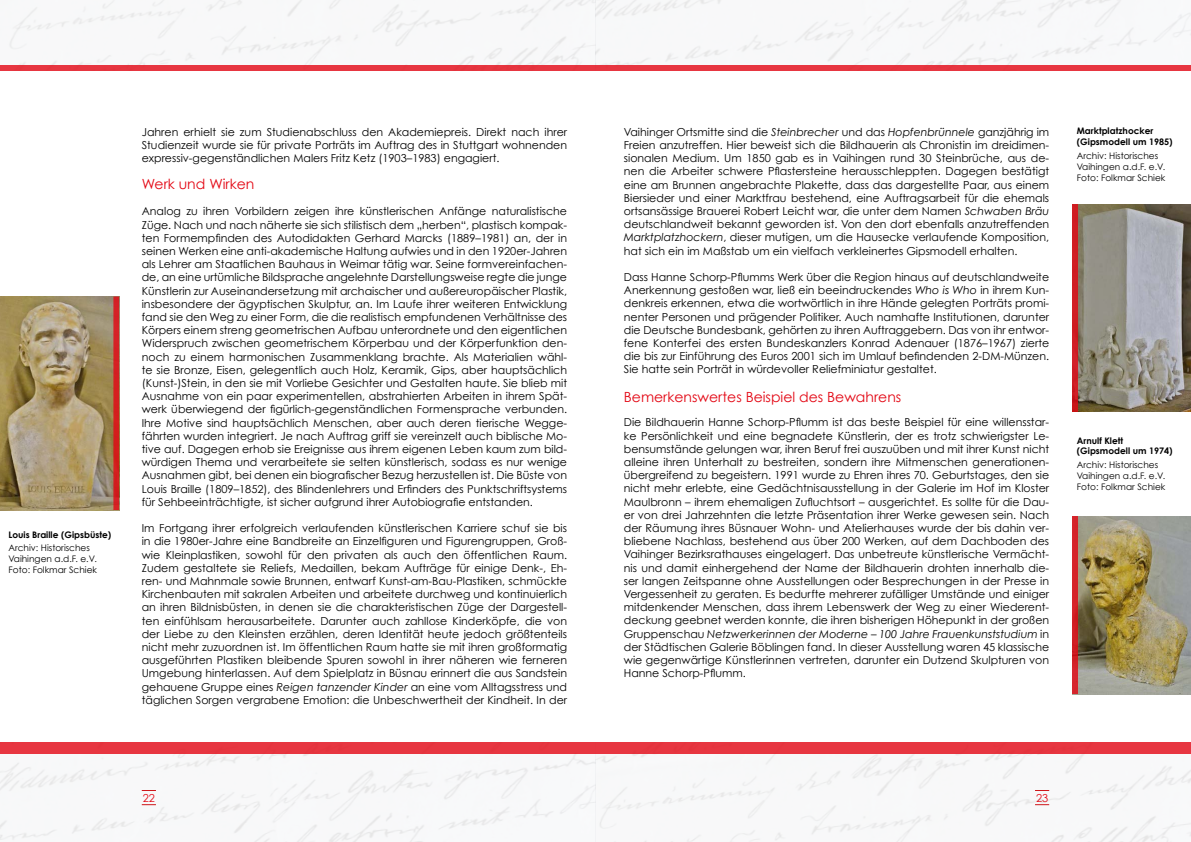
<style>
.page{position:relative;width:1191px;height:842px;background:#fff}
.page>*{position:absolute;margin:0;border:0;box-sizing:border-box;transform-origin:0 0}
.t1{font:14px "Century Gothic";color:#e30613}
.t2{font:11px/13.2px "Century Gothic";color:#000;text-align:justify}
.t3{font:11px "Century Gothic";color:#e30613}
.t4{font:9px/10.8px "Century Gothic";color:#000}
.t5{font:700 9px/10.8px "Century Gothic";color:#000}
.s1{font-style:italic}
</style>
<div class="page">
<img style="left:0;top:754px;width:1191px;height:88px">
<img style="left:9px;top:0;width:1182px;height:65px">
<div style="left:0;top:65px;width:1191px;height:6px;background:#e73641"></div>
<div style="left:0;top:743px;width:1191px;height:11px;background:#e73641"></div>
<svg style="left:142px;top:790px;width:14px;height:1px"></svg>
<svg style="left:1035px;top:790px;width:14px;height:1px"></svg>
<svg style="left:142px;top:804px;width:14px;height:1px"></svg>
<svg style="left:1035px;top:804px;width:14px;height:1px"></svg>
<img style="left:0;top:297px;width:113px;height:213px">
<div style="left:113px;top:297px;width:6px;height:213px;background:#d42020"></div>
<img style="left:1077px;top:204px;width:114px;height:207px">
<div style="left:1072px;top:204px;width:5px;height:207px;background:#cf1d23"></div>
<img style="left:1077px;top:516px;width:114px;height:178px">
<div style="left:1072px;top:516px;width:5px;height:178px;background:#d52328"></div>
<p class="t5" style="left:9px;top:529px;width:104px">Louis Braille (Gipsbüste)</p>
<p class="t4" style="left:9px;top:543px;width:90px">Archiv: Historisches<br>Vaihingen a.d.F. e.V.<br>Foto: Folkmar Schiek</p>
<p class="t2" style="left:142px;top:125px;width:427px">Jahren erhielt sie zum Studienabschluss den Akademiepreis. Direkt nach ihrer Studienzeit wurde sie für private Porträts im Auftrag des in Stuttgart wohnenden expressiv-gegenständlichen Malers Fritz Ketz (1903–1983) engagiert.</p>
<p class="t1" style="left:142px;top:175px;width:114px">Werk und Wirken</p>
<p class="t2" style="left:142px;top:205px;width:427px">Analog zu ihren Vorbildern zeigen ihre künstlerischen Anfänge naturalistische Züge. Nach und nach näherte sie sich stilistisch dem „herben“, plastisch kompak&shy;ten Formempfinden des Autodidakten Gerhard Marcks (1889–1981) an, der in seinen Werken eine anti-akademische Haltung aufwies und in den 1920er-Jahren als Lehrer am Staatlichen Bauhaus in Weimar tätig war. Seine formvereinfachen&shy;de, an eine urtümliche Bildsprache angelehnte Darstellungsweise regte die junge Künstlerin zur Auseinandersetzung mit archaischer und außereuropäischer Plastik, insbesondere der ägyptischen Skulptur, an. Im Laufe ihrer weiteren Entwicklung fand sie den Weg zu einer Form, die die realistisch empfundenen Verhältnisse des Körpers einem streng geometrischen Aufbau unterordnete und den eigentlichen Widerspruch zwischen geometrischem Körperbau und der Körperfunktion den&shy;noch zu einem harmonischen Zusammenklang brachte. Als Materialien wähl&shy;te sie Bronze, Eisen, gelegentlich auch Holz, Keramik, Gips, aber hauptsächlich (Kunst-)Stein, in den sie mit Vorliebe Gesichter und Gestalten haute. Sie blieb mit Ausnahme von ein paar experimentellen, abstrahierten Arbeiten in ihrem Spät&shy;werk überwiegend der figürlich-gegenständlichen Formensprache verbunden.<br>Ihre Motive sind hauptsächlich Menschen, aber auch deren tierische Wegge&shy;fährten wurden integriert. Je nach Auftrag griff sie vereinzelt auch biblische Mo&shy;tive auf. Dagegen erhob sie Ereignisse aus ihrem eigenen Leben kaum zum bild&shy;würdigen Thema und verarbeitete sie selten künstlerisch, sodass es nur wenige Ausnahmen gibt, bei denen ein biografischer Bezug herzustellen ist. Die Büste von Louis Braille (1809–1852), des Blindenlehrers und Erfinders des Punktschriftsystems für Sehbeeinträchtigte, ist sicher aufgrund ihrer Autobiografie entstanden.</p>
<p class="t2" style="left:142px;top:521px;width:427px">Im Fortgang ihrer erfolgreich verlaufenden künstlerischen Karriere schuf sie bis in die 1980er-Jahre eine Bandbreite an Einzelfiguren und Figurengruppen, Groß&shy;wie Kleinplastiken, sowohl für den privaten als auch den öffentlichen Raum.<br>Zudem gestaltete sie Reliefs, Medaillen, bekam Aufträge für einige Denk-, Eh&shy;ren- und Mahnmale sowie Brunnen, entwarf Kunst-am-Bau-Plastiken, schmückte Kirchenbauten mit sakralen Arbeiten und arbeitete durchweg und kontinuierlich an ihren Bildnisbüsten, in denen sie die charakteristischen Züge der Dargestell&shy;ten einfühlsam herausarbeitete. Darunter auch zahllose Kinderköpfe, die von der Liebe zu den Kleinsten erzählen, deren Identität heute jedoch größtenteils nicht mehr zuzuordnen ist. Im öffentlichen Raum hatte sie mit ihren großformatig ausgeführten Plastiken bleibende Spuren sowohl in ihrer näheren wie ferneren Umgebung hinterlassen. Auf dem Spielplatz in Büsnau erinnert die aus Sandstein gehauene Gruppe eines <span class="s1">Reigen tanzender Kinder</span> an eine vom Alltagsstress und täglichen Sorgen vergrabene Emotion: die Unbeschwertheit der Kindheit. In der</p>
<p class="t2" style="left:624px;top:125px;width:427px">Vaihinger Ortsmitte sind die <span class="s1">Steinbrecher</span> und das <span class="s1">Hopfenbrünnele</span> ganzjährig im Freien anzutreffen. Hier beweist sich die Bildhauerin als Chronistin im dreidimen&shy;sionalen Medium. Um 1850 gab es in Vaihingen rund 30 Steinbrüche, aus de&shy;nen die Arbeiter schwere Pflastersteine herausschleppten. Dagegen bestätigt eine am Brunnen angebrachte Plakette, dass das dargestellte Paar, aus einem Biersieder und einer Marktfrau bestehend, eine Auftragsarbeit für die ehemals ortsansässige Brauerei Robert Leicht war, die unter dem Namen <span class="s1">Schwaben Bräu </span>deutschlandweit bekannt geworden ist. Von den dort ebenfalls anzutreffenden <span class="s1">Marktplatzhockern</span>, dieser mutigen, um die Hausecke verlaufende Komposition, hat sich ein im Maßstab um ein vielfach verkleinertes Gipsmodell erhalten.</p>
<p class="t2" style="left:624px;top:270px;width:427px">Dass Hanne Schorp-Pflumms Werk über die Region hinaus auf deutschlandweite Anerkennung gestoßen war, ließ ein beeindruckendes <span class="s1">Who is Who</span> in ihrem Kun&shy;denkreis erkennen, etwa die wortwörtlich in ihre Hände gelegten Porträts promi&shy;nenter Personen und prägender Politiker. Auch namhafte Institutionen, darunter die Deutsche Bundesbank, gehörten zu ihren Auftraggebern. Das von ihr entwor&shy;fene Konterfei des ersten Bundeskanzlers Konrad Adenauer (1876–1967) zierte die bis zur Einführung des Euros 2001 sich im Umlauf befindenden 2-DM-Münzen.<br>Sie hatte sein Porträt in würdevoller Reliefminiatur gestaltet.</p>
<p class="t1" style="left:624px;top:389px;width:279px">Bemerkenswertes Beispiel des Bewahrens</p>
<p class="t2" style="left:624px;top:416px;width:427px">Die Bildhauerin Hanne Schorp-Pflumm ist das beste Beispiel für eine willensstar&shy;ke Persönlichkeit und eine begnadete Künstlerin, der es trotz schwierigster Le&shy;bensumstände gelungen war, ihren Beruf frei auszuüben und mit ihrer Kunst nicht alleine ihren Unterhalt zu bestreiten, sondern ihre Mitmenschen generationen&shy;übergreifend zu begeistern. 1991 wurde zu Ehren ihres 70. Geburtstages, den sie nicht mehr erlebte, eine Gedächtnisausstellung in der Galerie im Hof im Kloster Maulbronn – ihrem ehemaligen Zufluchtsort – ausgerichtet. Es sollte für die Dau&shy;er von drei Jahrzehnten die letzte Präsentation ihrer Werke gewesen sein. Nach der Räumung ihres Büsnauer Wohn- und Atelierhauses wurde der bis dahin ver&shy;bliebene Nachlass, bestehend aus über 200 Werken, auf dem Dachboden des Vaihinger Bezirksrathauses eingelagert. Das unbetreute künstlerische Vermächt&shy;nis und damit einhergehend der Name der Bildhauerin drohten innerhalb die&shy;ser langen Zeitspanne ohne Ausstellungen oder Besprechungen in der Presse in Vergessenheit zu geraten. Es bedurfte mehrerer zufälliger Umstände und einiger mitdenkender Menschen, dass ihrem Lebenswerk der Weg zu einer Wiederent&shy;deckung geebnet werden konnte, die ihren bisherigen Höhepunkt in der großen Gruppenschau <span class="s1">Netzwerkerinnen der Moderne – 100 Jahre Frauenkunststudium</span> in der Städtischen Galerie Böblingen fand. In dieser Ausstellung waren 45 klassische wie gegenwärtige Künstlerinnen vertreten, darunter ein Dutzend Skulpturen von Hanne Schorp-Pflumm.</p>
<p class="t5" style="left:1076px;top:125px;width:97px">Marktplatzhocker (Gipsmodell um 1985)</p>
<p class="t4" style="left:1076px;top:150px;width:90px">Archiv: Historisches<br>Vaihingen a.d.F. e.V.<br>Foto: Folkmar Schiek</p>
<p class="t5" style="left:1076px;top:435px;width:97px">Arnulf Klett (Gipsmodell um 1974)</p>
<p class="t4" style="left:1076px;top:459px;width:90px">Archiv: Historisches<br>Vaihingen a.d.F. e.V.<br>Foto: Folkmar Schiek</p>
<p class="t3" style="left:143px;top:791px;width:14px">22</p>
<p class="t3" style="left:1036px;top:791px;width:14px">23</p>
</div>
